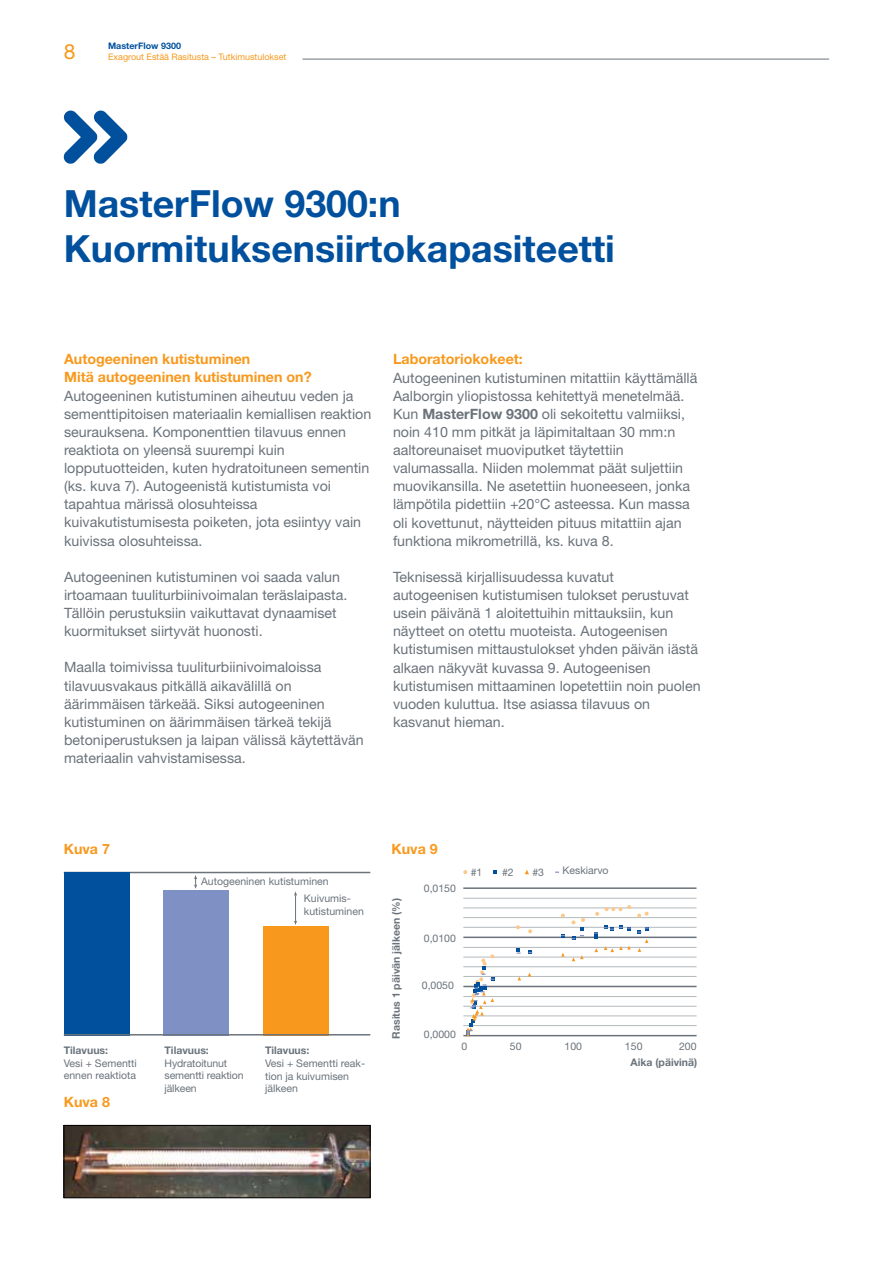
<style>
.page{position:relative;width:893px;height:1263px;background:#fff}
.page>*{position:absolute;margin:0;border:0;box-sizing:border-box;transform-origin:0 0}
.t1{font:700 37.5px/45px "Helvetica Neue LT Std";color:#00509e}
.t2{font:21px "Helvetica Neue LT Std";color:#f8991d}
.t3{font:14.25px/18.1px "Helvetica Neue LT Std";color:#6a737b}
.t4{font:700 14.25px/18.1px "Helvetica Neue LT Std";color:#f8991d}
.t5{font:10.5px/12.6px "Helvetica Neue LT Std";color:#6a737b}
.t6{font:700 10.5px "Helvetica Neue LT Std";color:#6a737b}
.t7{font:9px "Helvetica Neue LT Std";color:#f8991d}
.t8{font:700 9px "Helvetica Neue LT Std";color:#00509e}
.s1{font-weight:700}
</style>
<div class="page">
<hr style="left:302px;top:59px;width:527px;height:1px;background:#6a737b">
<svg style="left:64px;top:111px;width:63px;height:53px"></svg>
<img style="left:66px;top:1127px;width:302px;height:69px">
<div style="left:64px;top:1125px;width:306px;height:73px;border:1px solid #000"></div>
<hr style="left:64px;top:872px;width:306px;height:1px;background:#6a737b">
<div style="left:64px;top:872px;width:65px;height:163px;background:#00509e"></div>
<div style="left:163px;top:890px;width:66px;height:145px;background:#7f90c5"></div>
<div style="left:263px;top:926px;width:65px;height:109px;background:#f8991d"></div>
<svg style="left:194px;top:875px;width:3px;height:14px"></svg>
<svg style="left:294px;top:891px;width:3px;height:34px"></svg>
<hr style="left:64px;top:1034px;width:306px;height:1px;background:#6a737b">
<hr style="left:463px;top:936px;width:234px;height:2px;background:#6a737b">
<hr style="left:463px;top:966px;width:233px;height:1px;background:#b4b9bd">
<hr style="left:463px;top:927px;width:233px;height:1px;background:#b4b9bd">
<hr style="left:463px;top:976px;width:234px;height:1px;background:#b4b9bd">
<hr style="left:463px;top:986px;width:234px;height:1px;background:#6a737b">
<hr style="left:463px;top:947px;width:234px;height:1px;background:#b4b9bd">
<hr style="left:463px;top:996px;width:234px;height:1px;background:#b4b9bd">
<hr style="left:463px;top:1006px;width:234px;height:1px;background:#b4b9bd">
<hr style="left:463px;top:1015px;width:234px;height:1px;background:#b4b9bd">
<hr style="left:463px;top:1025px;width:234px;height:1px;background:#b4b9bd">
<hr style="left:463px;top:1035px;width:234px;height:1px;background:#6a737b">
<hr style="left:463px;top:957px;width:233px;height:1px;background:#b4b9bd">
<hr style="left:463px;top:917px;width:233px;height:1px;background:#b4b9bd">
<hr style="left:463px;top:907px;width:233px;height:1px;background:#b4b9bd">
<hr style="left:463px;top:898px;width:233px;height:1px;background:#b4b9bd">
<hr style="left:463px;top:887px;width:233px;height:2px;background:#6a737b">
<svg style="left:637px;top:912px;width:12px;height:5px"></svg>
<svg style="left:605px;top:905px;width:26px;height:6px"></svg>
<svg style="left:595px;top:912px;width:4px;height:4px"></svg>
<svg style="left:528px;top:929px;width:4px;height:4px"></svg>
<svg style="left:516px;top:925px;width:4px;height:4px"></svg>
<svg style="left:561px;top:913px;width:4px;height:4px"></svg>
<svg style="left:638px;top:939px;width:10px;height:13px"></svg>
<svg style="left:604px;top:946px;width:27px;height:6px"></svg>
<svg style="left:572px;top:955px;width:12px;height:6px"></svg>
<svg style="left:637px;top:927px;width:12px;height:6px"></svg>
<svg style="left:604px;top:925px;width:27px;height:6px"></svg>
<svg style="left:594px;top:932px;width:4px;height:7px"></svg>
<svg style="left:571px;top:918px;width:14px;height:22px"></svg>
<svg style="left:561px;top:934px;width:4px;height:3px"></svg>
<svg style="left:528px;top:950px;width:4px;height:4px"></svg>
<svg style="left:516px;top:948px;width:5px;height:6px"></svg>
<svg style="left:466px;top:954px;width:28px;height:82px"></svg>
<svg style="left:525px;top:870px;width:4px;height:4px"></svg>
<svg style="left:463px;top:870px;width:4px;height:4px"></svg>
<svg style="left:493px;top:870px;width:4px;height:4px"></svg>
<h2 class="t2" style="left:64px;top:39px;width:13px">8</h2>
<p class="t8" style="left:108px;top:40px;width:74px">MasterFlow 9300</p>
<p class="t7" style="left:108px;top:51px;width:180px">Exagrout Estää Rasitusta – Tutkimustulokset</p>
<h1 class="t1" style="left:64px;top:180px;width:553px">MasterFlow 9300:n<br>Kuormituksensiirtokapasiteetti</h1>
<p class="t4" style="left:64px;top:350px;width:249px">Autogeeninen kutistuminen<br>Mitä autogeeninen kutistuminen on?</p>
<p class="t3" style="left:64px;top:386px;width:309px">Autogeeninen kutistuminen aiheutuu veden ja sementtipitoisen materiaalin kemiallisen reaktion seurauksena. Komponenttien tilavuus ennen reaktiota on yleensä suurempi kuin lopputuotteiden, kuten hydratoituneen sementin (ks. kuva 7). Autogeenistä kutistumista voi tapahtua märissä olosuhteissa kuivakutistumisesta poiketen, jota esiintyy vain kuivissa olosuhteissa.</p>
<p class="t3" style="left:64px;top:567px;width:285px">Autogeeninen kutistuminen voi saada valun irtoamaan tuuliturbiinivoimalan teräslaipasta.<br>Tällöin perustuksiin vaikuttavat dynaamiset kuormitukset siirtyvät huonosti.</p>
<p class="t3" style="left:64px;top:658px;width:301px">Maalla toimivissa tuuliturbiinivoimaloissa tilavuusvakaus pitkällä aikavälillä on äärimmäisen tärkeää. Siksi autogeeninen kutistuminen on äärimmäisen tärkeä tekijä betoniperustuksen ja laipan välissä käytettävän materiaalin vahvistamisessa.</p>
<p class="t4" style="left:393px;top:350px;width:131px">Laboratoriokokeet:</p>
<p class="t3" style="left:393px;top:368px;width:306px">Autogeeninen kutistuminen mitattiin käyttämällä Aalborgin yliopistossa kehitettyä menetelmää.<br>Kun <span class="s1">MasterFlow 9300</span> oli sekoitettu valmiiksi, noin 410 mm pitkät ja läpimitaltaan 30 mm:n aaltoreunaiset muoviputket täytettiin valumassalla. Niiden molemmat päät suljettiin muovikansilla. Ne asetettiin huoneeseen, jonka lämpötila pidettiin +20°C asteessa. Kun massa oli kovettunut, näytteiden pituus mitattiin ajan funktiona mikrometrillä, ks. kuva 8.</p>
<p class="t3" style="left:393px;top:568px;width:309px">Teknisessä kirjallisuudessa kuvatut autogeenisen kutistumisen tulokset perustuvat usein päivänä 1 aloitettuihin mittauksiin, kun näytteet on otettu muoteista. Autogeenisen kutistumisen mittaustulokset yhden päivän iästä alkaen näkyvät kuvassa 9. Autogeenisen kutistumisen mittaaminen lopetettiin noin puolen vuoden kuluttua. Itse asiassa tilavuus on kasvanut hieman.</p>
<p class="t4" style="left:64px;top:839px;width:48px">Kuva 7</p>
<p class="t4" style="left:392px;top:839px;width:48px">Kuva 9</p>
<p class="t6" style="left:64px;top:1044px;width:46px">Tilavuus:</p>
<p class="t5" style="left:64px;top:1056px;width:75px">Vesi + Sementti ennen reaktiota</p>
<p class="t4" style="left:64px;top:1093px;width:48px">Kuva 8</p>
<p class="t5" style="left:304px;top:872px;width:48px;line-height:17.9px;text-indent:-103px">Autogeeninen kutistuminen<br>Kuivumis-</p>
<p class="t5" style="left:304px;top:905px;width:61px">kutistuminen</p>
<p class="t6" style="left:390px;top:1039px;width:142px;rotate:-90deg">Rasitus 1 päivän jälkeen (%)</p>
<p class="t6" style="left:165px;top:1044px;width:46px">Tilavuus:</p>
<p class="t5" style="left:165px;top:1057px;width:81px">Hydratoitunut sementti reaktion jälkeen</p>
<p class="t6" style="left:265px;top:1044px;width:46px">Tilavuus:</p>
<p class="t5" style="left:265px;top:1057px;width:102px">Vesi + Sementti reak&shy;tion ja kuivumisen jälkeen</p>
<p class="t5" style="left:424px;top:882px;width:34px">0,0150</p>
<p class="t5" style="left:471px;top:866px;width:13px">#1</p>
<p class="t5" style="left:502px;top:866px;width:13px">#2</p>
<p class="t5" style="left:532px;top:866px;width:13px">#3</p>
<p class="t5" style="left:563px;top:864px;width:48px">Keskiarvo</p>
<p class="t5" style="left:424px;top:931px;width:34px">0,0100</p>
<p class="t5" style="left:422px;top:979px;width:34px">0,0050</p>
<p class="t5" style="left:424px;top:1028px;width:34px">0,0000</p>
<p class="t5" style="left:461px;top:1040px;width:7px">0</p>
<p class="t5" style="left:510px;top:1040px;width:13px">50</p>
<p class="t5" style="left:564px;top:1040px;width:19px">100</p>
<p class="t5" style="left:625px;top:1040px;width:19px">150</p>
<p class="t5" style="left:679px;top:1040px;width:19px">200</p>
<p class="t6" style="left:631px;top:1056px;width:68px">Aika (päivinä)</p>
</div>
